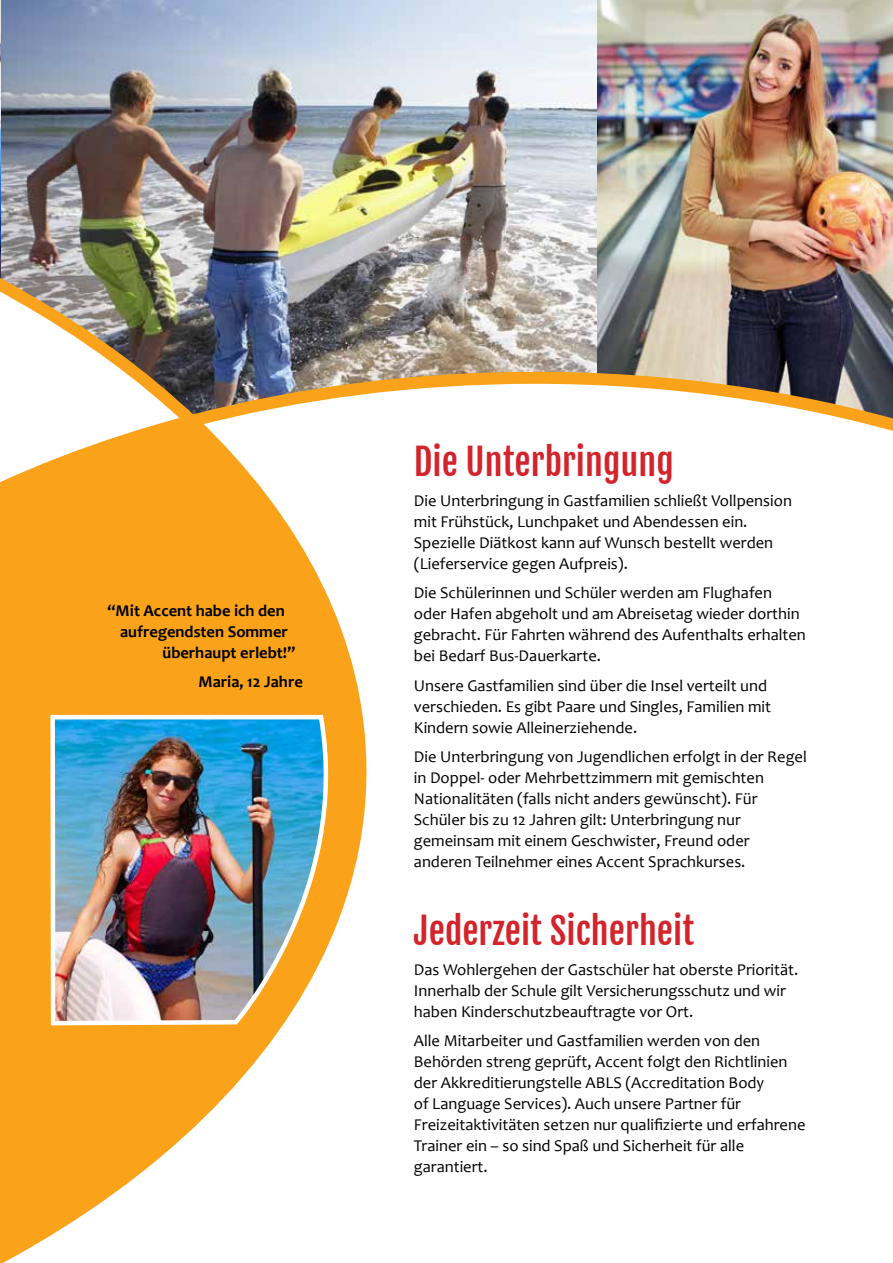
<style>
.page{position:relative;width:893px;height:1263px;background:#fff}
.page>*{position:absolute;margin:0;border:0;box-sizing:border-box;transform-origin:0 0}
.t1{font:36px "Fjalla One";color:#d3232b}
.t2{font:16.5px/21px "Candara";color:#000}
.t3{font:700 16.5px "Candara";color:#000}
</style>
<div class="page">
<img style="left:1px;top:0;width:597px;height:104px">
<img style="left:598px;top:0;width:295px;height:104px">
<img style="left:0;top:0;width:1px;height:104px">
<img style="left:0;top:104px;width:893px;height:327px">
<svg style="left:0;top:408px;width:372px;height:855px"></svg>
<img style="left:0;top:711px;width:351px;height:317px">
<p class="t3" style="left:107px;top:600px;width:179px">“Mit Accent habe ich den</p>
<p class="t3" style="left:120px;top:621px;width:169px">aufregendsten Sommer</p>
<p class="t3" style="left:162px;top:642px;width:134px">überhaupt erlebt!”</p>
<p class="t3" style="left:199px;top:672px;width:106px">Maria, 12 Jahre</p>
<h1 class="t1" style="left:414px;top:440px;width:261px">Die Unterbringung</h1>
<p class="t2" style="left:414px;top:490px;width:380px">Die Unterbringung in Gastfamilien schließt Vollpension mit Frühstück, Lunchpaket und Abendessen ein.<br>Spezielle Diätkost kann auf Wunsch bestellt werden (Lieferservice gegen Aufpreis).</p>
<p class="t2" style="left:414px;top:582px;width:394px">Die Schülerinnen und Schüler werden am Flughafen oder Hafen abgeholt und am Abreisetag wieder dorthin gebracht. Für Fahrten während des Aufenthalts erhalten bei Bedarf Bus-Dauerkarte.</p>
<p class="t2" style="left:414px;top:675px;width:359px">Unsere Gastfamilien sind über die Insel verteilt und verschieden. Es gibt Paare und Singles, Familien mit<br>Kindern sowie Alleinerziehende.</p>
<p class="t2" style="left:414px;top:746px;width:394px">Die Unterbringung von Jugendlichen erfolgt in der Regel in Doppel- oder Mehrbettzimmern mit gemischten Nationalitäten (falls nicht anders gewünscht). Für Schüler bis zu 12 Jahren gilt: Unterbringung nur gemeinsam mit einem Geschwister, Freund oder anderen Teilnehmer eines Accent Sprachkurses.</p>
<h1 class="t1" style="left:414px;top:909px;width:282px">Jederzeit Sicherheit</h1>
<p class="t2" style="left:414px;top:958px;width:386px">Das Wohlergehen der Gastschüler hat oberste Priorität.<br>Innerhalb der Schule gilt Versicherungsschutz und wir haben Kinderschutzbeauftragte vor Ort.</p>
<p class="t2" style="left:414px;top:1030px;width:393px">Alle Mitarbeiter und Gastfamilien werden von den Behörden streng geprüft, Accent folgt den Richtlinien der Akkreditierungstelle ABLS (Accreditation Body<br>of Language Services). Auch unsere Partner für Freizeitaktivitäten setzen nur qualifizierte und erfahrene Trainer ein – so sind Spaß und Sicherheit für alle garantiert.</p>
</div>
